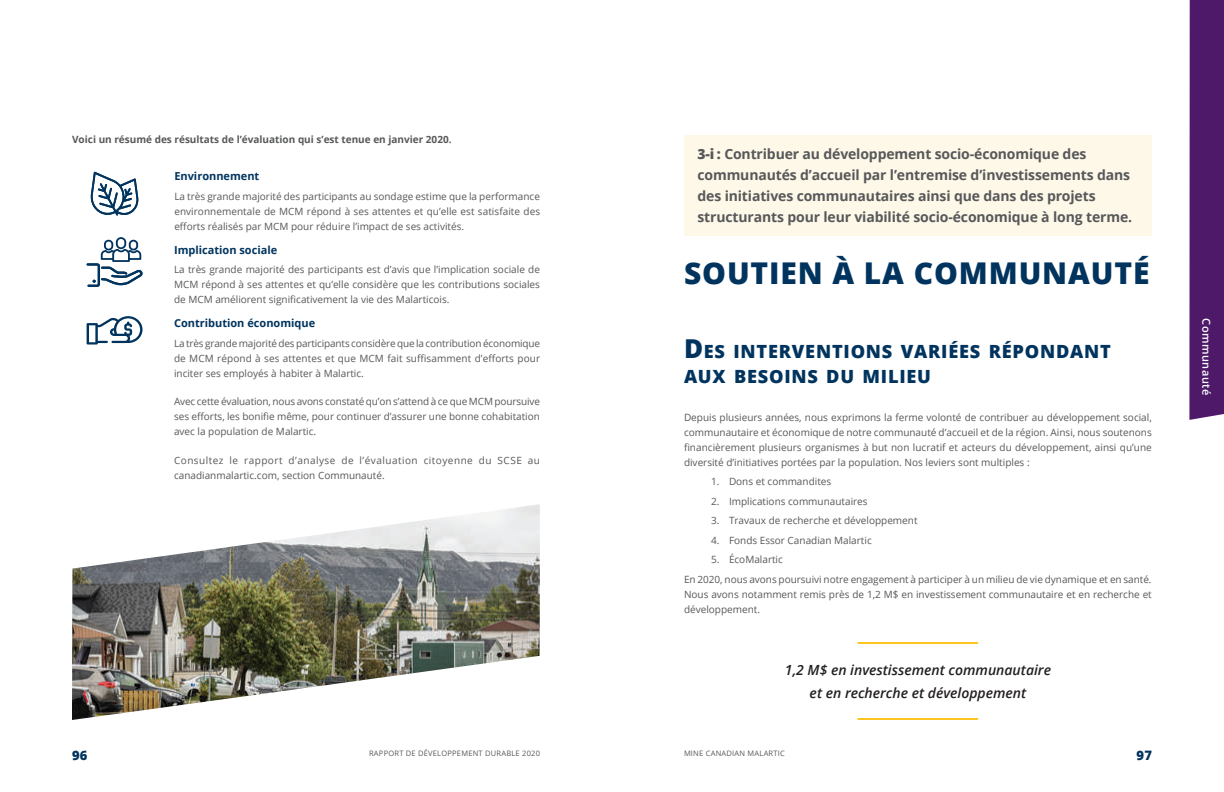
<style>
.page{position:relative;width:1224px;height:792px;background:#fff}
.page>*{position:absolute;margin:0;border:0;box-sizing:border-box;transform-origin:0 0}
.t1{font:800 30px "Open Sans";letter-spacing:.03em;color:#00345e}
.t2{font:800 18.2px/25px "Open Sans";letter-spacing:.045em;color:#00345e}
.t3{font:700 14px/21px "Open Sans";letter-spacing:-.01em;color:#57585a}
.t4{font:italic 600 14px/23px "Open Sans";color:#231f20;text-align:center}
.t5{font:800 13px "Open Sans";color:#00345e}
.t6{font:700 11px "Open Sans";color:#00345e}
.t7{font:600 11px "Open Sans";letter-spacing:.05em;color:#fff}
.t8{font:10px/15px "Open Sans";color:#57585a;text-align:justify}
.t9{font:10px/15px "Open Sans";letter-spacing:.05em;color:#57585a}
.t10{font:700 10px "Open Sans";color:#57585a}
.t11{font:7.5px "Open Sans";letter-spacing:.03em;color:#57585a}
.s1{font-weight:800}
.s2{font-size:26px}
</style>
<div class="page">
<img style="left:72px;top:504px;width:468px;height:216px">
<div style="left:1189px;top:0;width:35px;height:420px;background:#4f196a"></div>
<div style="left:684px;top:135px;width:468px;height:101px;background:#fef8e8"></div>
<svg style="left:90px;top:172px;width:49px;height:44px"></svg>
<svg style="left:87px;top:237px;width:56px;height:50px"></svg>
<svg style="left:87px;top:316px;width:56px;height:29px"></svg>
<hr style="left:858px;top:718px;width:119px;height:2px;background:#fec422">
<hr style="left:858px;top:642px;width:119px;height:2px;background:#fec422">
<p class="t10" style="left:72px;top:132px;width:381px">Voici un résumé des résultats de l’évaluation qui s’est tenue en janvier 2020.</p>
<p class="t6" style="left:174px;top:168px;width:87px">Environnement</p>
<p class="t8" style="left:174px;top:188px;width:367px">La très grande majorité des participants au sondage estime que la performance environnementale de MCM répond à ses attentes et qu’elle est satisfaite des efforts réalisés par MCM pour réduire l’impact de ses activités.</p>
<p class="t6" style="left:174px;top:242px;width:105px">Implication sociale</p>
<p class="t8" style="left:174px;top:262px;width:368px">La très grande majorité des participants est d’avis que l’implication sociale de MCM répond à ses attentes et qu’elle considère que les contributions sociales de MCM améliorent significativement la vie des Malarticois.</p>
<p class="t6" style="left:174px;top:315px;width:143px">Contribution économique</p>
<p class="t8" style="left:174px;top:335px;width:368px">La très grande majorité des participants considère que la contribution économique de MCM répond à ses attentes et que MCM fait suffisamment d’efforts pour inciter ses employés à habiter à Malartic.</p>
<p class="t8" style="left:174px;top:394px;width:368px">Avec cette évaluation, nous avons constaté qu’on s’attend à ce que MCM poursuive ses efforts, les bonifie même, pour continuer d’assurer une bonne cohabitation avec la population de Malartic.</p>
<p class="t9" style="left:174px;top:452px;width:367px">Consultez le rapport d’analyse de l’évaluation citoyenne du SCSE au canadianmalartic.com, section Communauté.</p>
<h3 class="t5" style="left:72px;top:746px;width:17px">96</h3>
<p class="t11" style="left:369px;top:748px;width:172px">RAPPORT DE DÉVELOPPEMENT DURABLE 2020</p>
<p class="t3" style="left:698px;top:143px;width:436px"><span class="s1">3-i :</span> Contribuer au développement socio-économique des communautés d’accueil par l’entremise d’investissements dans des initiatives communautaires ainsi que dans des projets structurants pour leur viabilité socio-économique à long terme.</p>
<h1 class="t1" style="left:684px;top:250px;width:467px">SOUTIEN À LA COMMUNAUTÉ</h1>
<h2 class="t2" style="left:684px;top:338px;width:428px"><span class="s2">D</span> ES INTERVENTIONS VARIÉES RÉPONDANT<br>AUX BESOINS DU MILIEU</h2>
<p class="t8" style="left:684px;top:409px;width:469px">Depuis plusieurs années, nous exprimons la ferme volonté de contribuer au développement social, communautaire et économique de notre communauté d’accueil et de la région. Ainsi, nous soutenons financièrement plusieurs organismes à but non lucratif et acteurs du développement, ainsi qu’une diversité d’initiatives portées par la population. Nos leviers sont multiples :</p>
<p class="t8" style="left:711px;top:474px;width:122px">1. Dons et commandites</p>
<p class="t8" style="left:711px;top:493px;width:158px">2. Implications communautaires</p>
<p class="t8" style="left:711px;top:513px;width:208px">3. Travaux de recherche et développement</p>
<p class="t8" style="left:711px;top:532px;width:162px">4. Fonds Essor Canadian Malartic</p>
<p class="t8" style="left:684px;top:550px;width:469px;line-height:19.5px;text-indent:27px">5. ÉcoMalartic<br>En 2020, nous avons poursuivi notre engagement à participer à un milieu de vie dynamique et en santé.</p>
<p class="t8" style="left:684px;top:586px;width:469px">Nous avons notamment remis près de 1,2 M$ en investissement communautaire et en recherche et développement.</p>
<h3 class="t4" style="left:785px;top:658px;width:268px">1,2 M$ en investissement communautaire et en recherche et développement</h3>
<p class="t11" style="left:684px;top:748px;width:102px">MINE CANADIAN MALARTIC</p>
<h3 class="t5" style="left:1136px;top:746px;width:17px">97</h3>
<p class="t7" style="left:1214px;top:318px;width:79px;rotate:90deg">Communauté</p>
</div>
